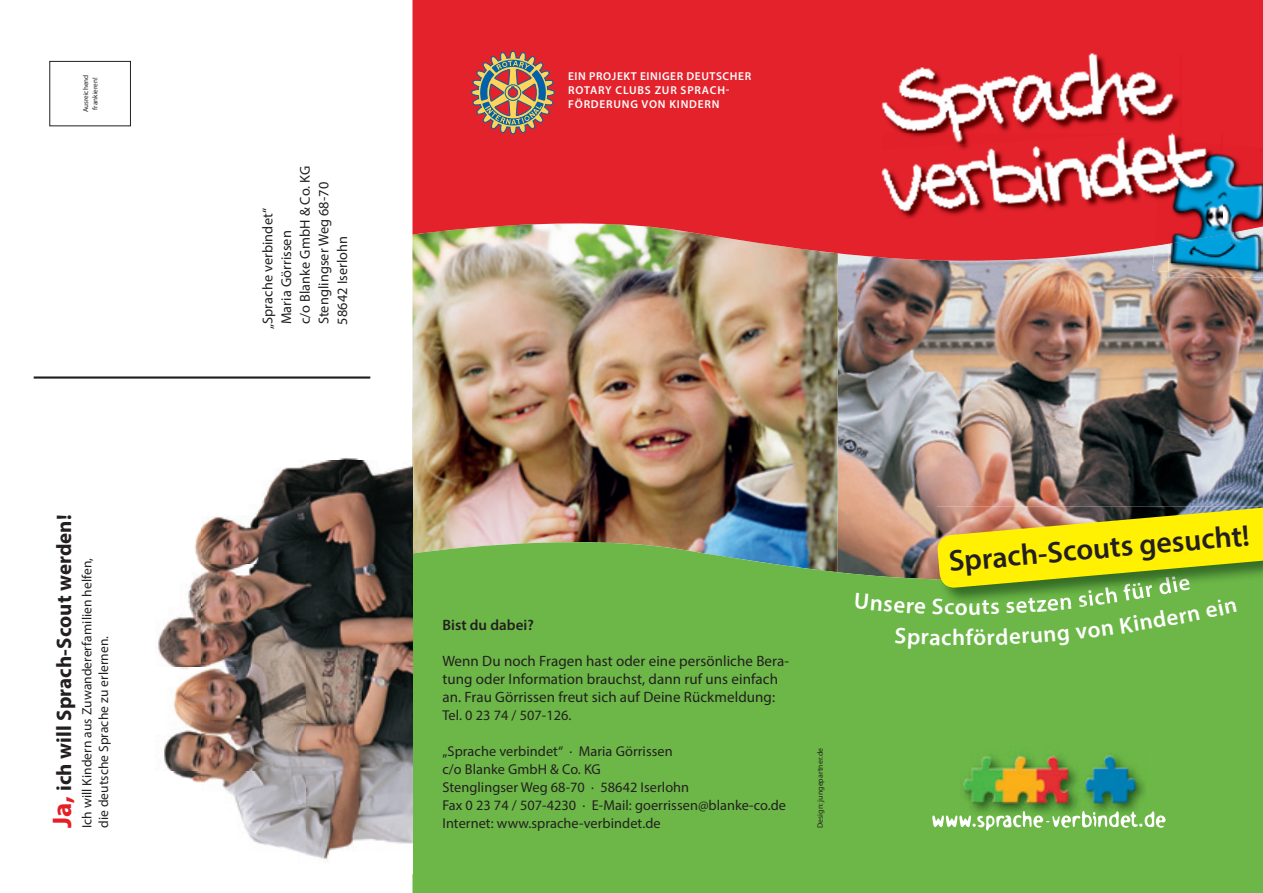
<style>
.page{position:relative;width:1263px;height:893px;background:#fff}
.page>*{position:absolute;margin:0;border:0;box-sizing:border-box;transform-origin:0 0}
.t1{font:600 30px "Myriad Pro";color:#231f20}
.t2{font:600 22.95px/30.6px "Myriad Pro";color:#fff}
.t3{font:700 21px "Myriad Pro";letter-spacing:.005em;color:#231f20}
.t4{font:15px/18px "Myriad Pro";letter-spacing:.005em;color:#231f20}
.t5{font:600 15px "Myriad Pro";letter-spacing:.005em;color:#231f20}
.t6{font:14.25px/18.6px "Myriad Pro";letter-spacing:.005em;color:#231f20}
.t7{font:13.5px/16.5px "Myriad Pro";letter-spacing:.005em;color:#231f20}
.t8{font:600 11.4px/14.2px "Myriad Pro";letter-spacing:.065em;color:#fff}
.t9{font:7.8px "Myriad Pro";letter-spacing:.005em;color:#231f20}
.t10{font:7.2px/9.3px "Myriad Pro";letter-spacing:.005em;color:#231f20;text-align:center}
.s1{font-size:27px;color:#e41f25}
</style>
<div class="page">
<img style="left:838px;top:265px;width:425px;height:266px">
<img style="left:412px;top:265px;width:426px;height:266px">
<svg style="left:412px;top:0;width:851px;height:265px;background:#df3338"></svg>
<div style="left:412px;top:531px;width:851px;height:362px;background:#6cb747"></div>
<img style="left:1152px;top:244px;width:16px;height:28px">
<img style="left:1154px;top:145px;width:109px;height:101px">
<img style="left:1234px;top:278px;width:29px;height:2px">
<img style="left:1168px;top:244px;width:95px;height:34px">
<img style="left:1168px;top:152px;width:95px;height:92px">
<div style="left:50px;top:61px;width:81px;height:65px;border:1px solid #231f20"></div>
<hr style="left:34px;top:376px;width:336px;height:3px;background:#231f20">
<img style="left:868px;top:35px;width:316px;height:115px">
<img style="left:873px;top:108px;width:358px;height:123px">
<div style="left:901px;top:747px;width:299px;height:73px;background:#6cb747"></div>
<img style="left:960px;top:752px;width:188px;height:59px">
<svg style="left:932px;top:811px;width:233px;height:19px"></svg>
<svg style="left:471px;top:51px;width:83px;height:83px;background:#af6c5b"></svg>
<img style="left:158px;top:458px;width:254px;height:401px">
<img style="left:412px;top:407px;width:1px;height:167px">
<img style="left:412px;top:553px;width:1px;height:321px">
<svg style="left:855px;top:506px;width:408px;height:143px;background:#a1ba3b"></svg>
<p class="t10" style="left:81px;top:112px;width:39px;rotate:-90deg">Ausreichend frankieren!</p>
<h3 class="t3" style="left:50px;top:828px;width:315px;rotate:-90deg"><span class="s1">Ja,</span> ich will Sprach-Scout werden!</h3>
<p class="t7" style="left:79px;top:828px;width:272px;rotate:-90deg">Ich will Kindern aus Zuwandererfamilien helfen, die deutsche Sprache zu erlernen.</p>
<p class="t6" style="left:258px;top:325px;width:160px;text-indent:-4px;rotate:-90deg">„Sprache verbindet“<br>Maria Görrissen<br>c/o Blanke GmbH &amp; Co. KG<br>Stenglingser Weg 68-70<br>58642 Iserlohn</p>
<p class="t8" style="left:568px;top:68px;width:184px">EIN PROJEKT EINIGER DEUTSCHER<br>ROTARY CLUBS ZUR SPRACH -<br>FÖR DERUNG VON KINDERN</p>
<p class="t5" style="left:442px;top:615px;width:93px">Bist du dabei?</p>
<p class="t4" style="left:442px;top:652px;width:348px">Wenn Du noch Fragen hast oder eine persönliche Bera&shy;tung oder Information brauchst, dann ruf uns einfach an. Frau Görrissen freut sich auf Deine Rückmeldung:</p>
<p class="t6" style="left:442px;top:706px;width:131px">Tel. 0 23 74 / 507-126.</p>
<p class="t6" style="left:442px;top:742px;width:345px;line-height:18px">„Sprache verbindet“ · Maria Görrissen<br>c/o Blanke GmbH &amp; Co. KG<br>Stenglingser Weg 68-70 · 58642 Iserlohn<br>Fax 0 23 74 / 507-4230 · E-Mail: goerrissen@blanke-co.de Internet: www.sprache-verbindet.de</p>
<p class="t9" style="left:815px;top:828px;width:82px;rotate:-90deg">Design: jungepartner.de</p>
<h1 class="t1" style="left:947px;top:542px;width:303px;rotate:-5deg">Sprach-Scouts gesucht!</h1>
<h2 class="t2" style="left:955px;top:591px;width:14px">o</h2>
<h2 class="t2" style="left:981px;top:591px;width:27px;rotate:-2deg">ts rd</h2>
<h2 class="t2" style="left:1005px;top:590px;width:24px;rotate:-3deg">se er</h2>
<h2 class="t2" style="left:952px;top:621px;width:15px">h</h2>
</div>
